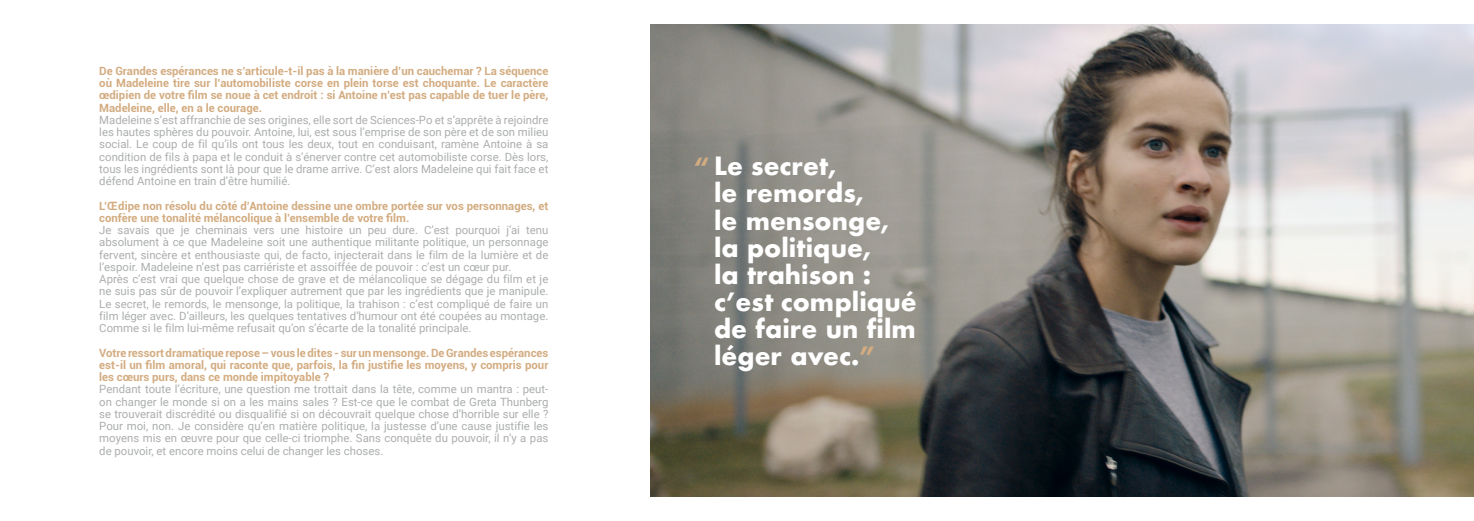
<style>
.page{position:relative;width:1474px;height:521px;background:#fff}
.page>*{position:absolute;margin:0;border:0;box-sizing:border-box;transform-origin:0 0}
.t1{font:700 24.5px/27.1px "Futura";color:#fff}
.t2{font:11.38px/12.2px "Roboto";color:#acaeae;text-align:justify}
.t3{font:700 11.38px/12.2px "Roboto";color:#d3ac81;text-align:justify}
.s1{color:#d3ac81}
</style>
<div class="page">
<img style="left:650px;top:25px;width:823px;height:471px">
<p class="t3" style="left:99px;top:64px;width:450px">De Grandes espérances ne s’articule-t-il pas à la manière d’un cauchemar ? La séquence où Madeleine tire sur l’automobiliste corse en plein torse est choquante. Le caractère œdipien de votre film se noue à cet endroit : si Antoine n’est pas capable de tuer le père, Madeleine, elle, en a le courage.</p>
<p class="t2" style="left:99px;top:113px;width:450px">Madeleine s’est affranchie de ses origines, elle sort de Sciences-Po et s’apprête à rejoindre les hautes sphères du pouvoir. Antoine, lui, est sous l’emprise de son père et de son milieu social. Le coup de fil qu’ils ont tous les deux, tout en conduisant, ramène Antoine à sa condition de fils à papa et le conduit à s’énerver contre cet automobiliste corse. Dès lors, tous les ingrédients sont là pour que le drame arrive. C’est alors Madeleine qui fait face et défend Antoine en train d’être humilié.</p>
<p class="t3" style="left:99px;top:199px;width:450px">L’Œdipe non résolu du côté d’Antoine dessine une ombre portée sur vos personnages, et confère une tonalité mélancolique à l’ensemble de votre film.</p>
<p class="t2" style="left:99px;top:223px;width:450px;text-align:left">Je savais que je cheminais vers une histoire un peu dure. C’est pourquoi j’ai tenu absolument à ce que Madeleine soit une authentique militante politique, un personnage fervent, sincère et enthousiaste qui, de facto, injecterait dans le film de la lumière et de l’espoir. Madeleine n’est pas carriériste et assoiffée de pouvoir : c’est un cœur pur.<br>Après c’est vrai que quelque chose de grave et de mélancolique se dégage du film et je ne suis pas sûr de pouvoir l’expliquer autrement que par les ingrédients que je manipule.<br>Le secret, le remords, le mensonge, la politique, la trahison : c’est compliqué de faire un film léger avec. D’ailleurs, les quelques tentatives d’humour ont été coupées au montage.<br>Comme si le film lui-même refusait qu’on s’écarte de la tonalité principale.</p>
<p class="t3" style="left:99px;top:346px;width:450px">Votre ressort dramatique repose – vous le dites - sur un mensonge. De Grandes espérances est-il un film amoral, qui raconte que, parfois, la fin justifie les moyens, y compris pour les cœurs purs, dans ce monde impitoyable ?</p>
<p class="t2" style="left:99px;top:383px;width:450px">Pendant toute l’écriture, une question me trottait dans la tête, comme un mantra : peut&shy;on changer le monde si on a les mains sales ? Est-ce que le combat de Greta Thunberg se trouverait discrédité ou disqualifié si on découvrait quelque chose d’horrible sur elle ?<br>Pour moi, non. Je considère qu’en matière politique, la justesse d’une cause justifie les moyens mis en œuvre pour que celle-ci triomphe. Sans conquête du pouvoir, il n’y a pas de pouvoir, et encore moins celui de changer les choses.</p>
<h1 class="t1" style="left:714px;top:152px;width:204px;text-indent:-20px"><span class="s1">“</span> Le secret,<br>le remords,<br>le mensonge, la politique,<br>la trahison : c’est compliqué de faire un film léger avec.<span class="s1">”</span></h1>
</div>
